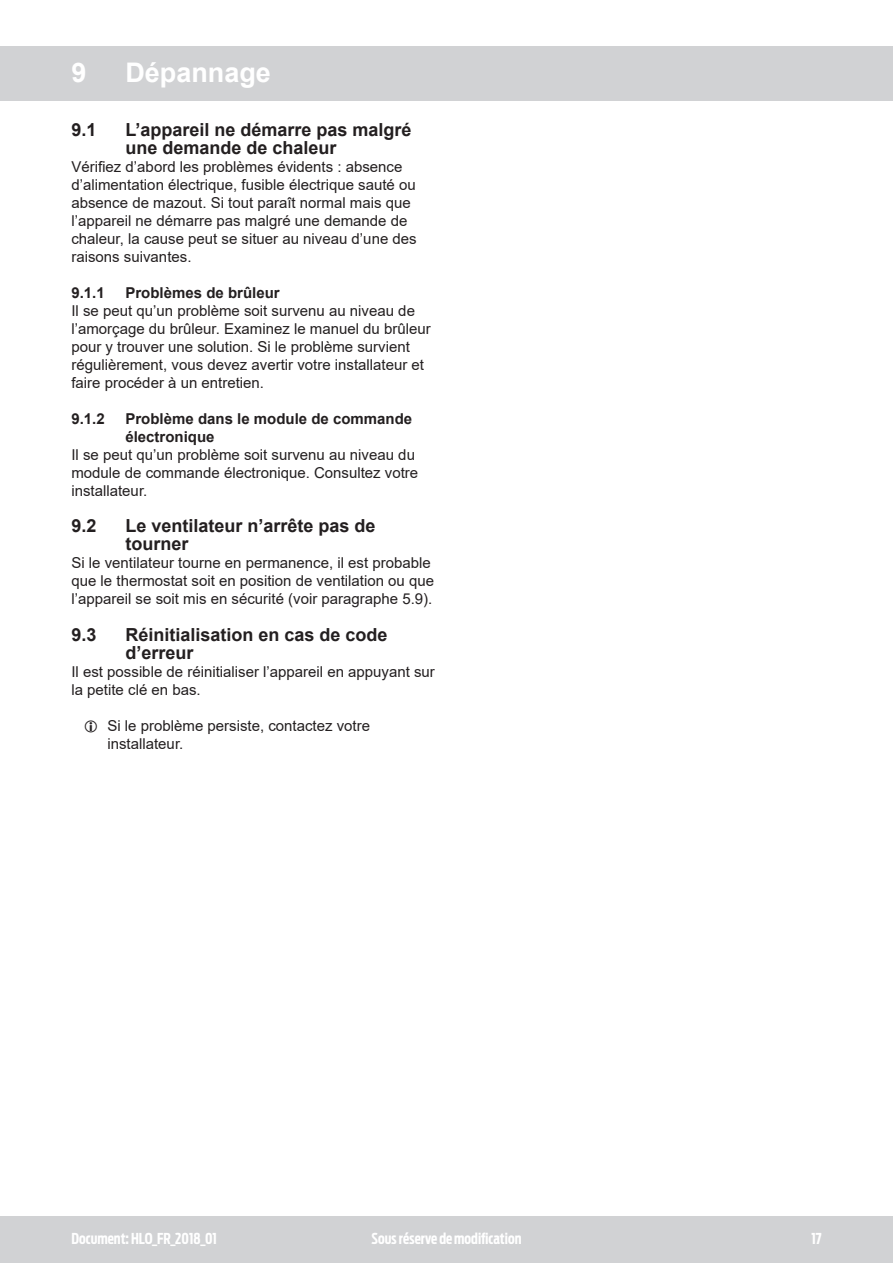
<style>
.page{position:relative;width:893px;height:1263px;background:#fff}
.page>*{position:absolute;margin:0;border:0;box-sizing:border-box;transform-origin:0 0}
.t1{font:700 27px "Arial";color:#fff}
.t2{font:700 18px/18px "Arial";color:#231f20}
.t3{font:15px/18px "Arial";color:#231f20}
.t4{font:700 15px/18px "Arial";color:#231f20}
.t5{font:700 15px "Antenna Extra Cond";color:#fff}
</style>
<div class="page">
<div style="left:0;top:1216px;width:893px;height:47px;background:#d1d2d4"></div>
<div style="left:0;top:46px;width:893px;height:54px;background:#d1d2d4"></div>
<h1 class="t1" style="left:71px;top:54px;width:17px">9</h1>
<h1 class="t1" style="left:125px;top:54px;width:147px">Dépannage</h1>
<p class="t2" style="left:71px;top:121px;width:27px">9.1</p>
<p class="t2" style="left:125px;top:121px;width:288px">L’appareil ne démarre pas malgré une demande de chaleur</p>
<p class="t3" style="left:71px;top:158px;width:347px">Vérifiez d’abord les problèmes évidents : absence d’alimentation électrique, fusible électrique sauté ou absence de mazout. Si tout paraît normal mais que l’appareil ne démarre pas malgré une demande de chaleur, la cause peut se situer au niveau d’une des raisons suivantes.</p>
<p class="t4" style="left:71px;top:284px;width:35px">9.1.1</p>
<p class="t4" style="left:125px;top:284px;width:156px">Problèmes de brûleur</p>
<p class="t3" style="left:71px;top:302px;width:361px">Il se peut qu’un problème soit survenu au niveau de l’amorçage du brûleur. Examinez le manuel du brûleur pour y trouver une solution. Si le problème survient régulièrement, vous devez avertir votre installateur et faire procéder à un entretien.</p>
<p class="t4" style="left:71px;top:410px;width:35px">9.1.2</p>
<p class="t4" style="left:125px;top:410px;width:288px">Problème dans le module de commande électronique</p>
<p class="t3" style="left:71px;top:446px;width:348px">Il se peut qu’un problème soit survenu au niveau du module de commande électronique. Consultez votre installateur.</p>
<p class="t2" style="left:71px;top:517px;width:27px">9.2</p>
<p class="t2" style="left:125px;top:517px;width:252px">Le ventilateur n’arrête pas de tourner</p>
<p class="t3" style="left:71px;top:554px;width:364px">Si le ventilateur tourne en permanence, il est probable que le thermostat soit en position de ventilation ou que l’appareil se soit mis en sécurité (voir paragraphe 5.9).</p>
<p class="t2" style="left:71px;top:625px;width:27px">9.3</p>
<p class="t2" style="left:125px;top:625px;width:264px">Réinitialisation en cas de code d’erreur</p>
<p class="t3" style="left:71px;top:662px;width:365px">Il est possible de réinitialiser l’appareil en appuyant sur la petite clé en bas.</p>
<p class="t3" style="left:107px;top:716px;width:264px">Si le problème persiste, contactez votre installateur.</p>
<p class="t5" style="left:71px;top:1229px;width:147px">Document: HLO_FR_2018_01</p>
<p class="t5" style="left:371px;top:1229px;width:152px">Sous réserve de modification</p>
<p class="t5" style="left:811px;top:1229px;width:12px">17</p>
</div>
